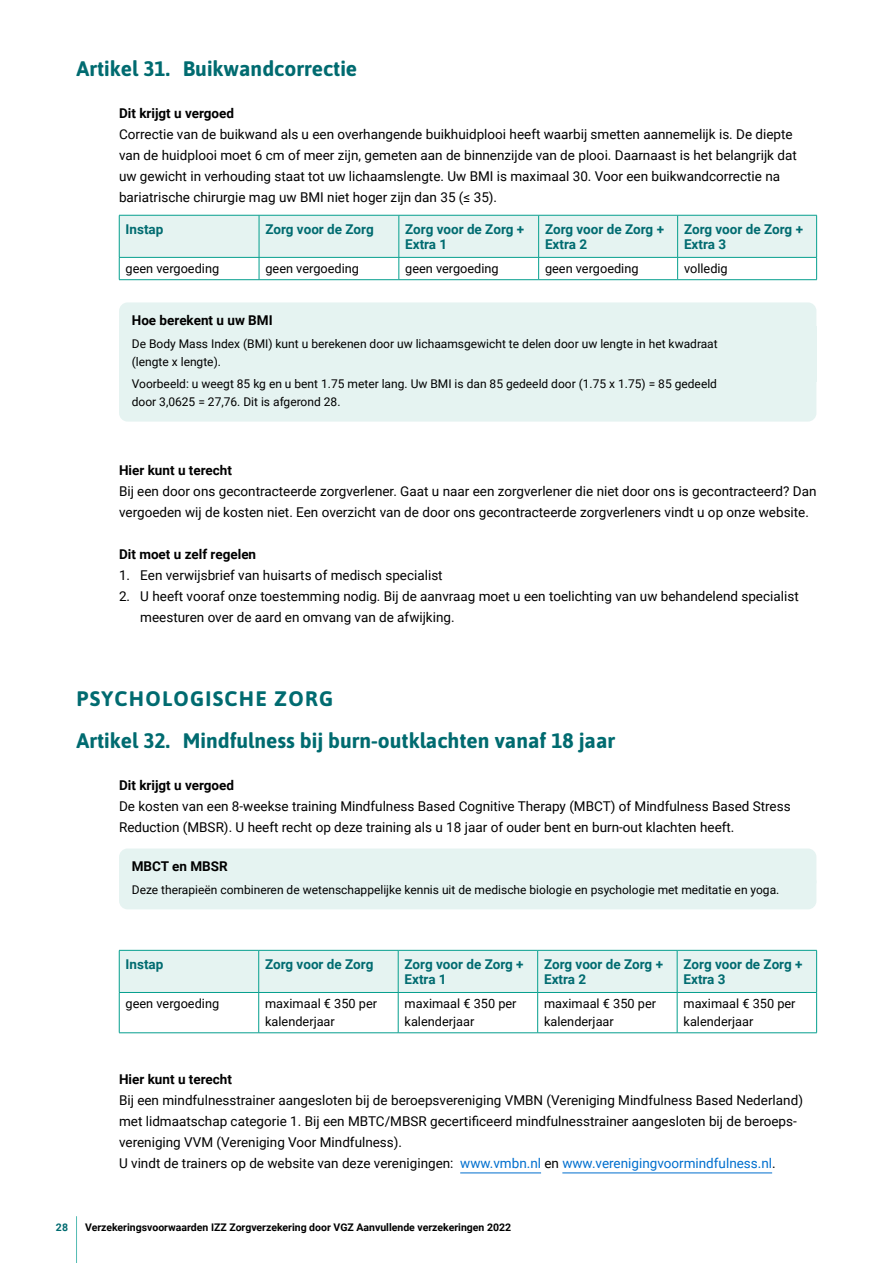
<style>
.page{position:relative;width:893px;height:1263px;background:#fff}
.page>*{position:absolute;margin:0;border:0;box-sizing:border-box;transform-origin:0 0}
.H2_kop_nummer{font:700 21px "Asap";color:#006b70}
.H1_zorgrubriek{font:700 21px "Asap";letter-spacing:.06em;color:#006b70}
._0_plat_inspring_10m{font:13.5px/21px "Roboto";color:#000}
.tabel_kop{font:700 13.5px/15px "Roboto";color:#006b70}
.H4_kop{font:700 13.5px "Roboto";color:#000}
.kader_boven{font:700 13.5px "Roboto";color:#000}
._0_plat_inspring_10m-2{font:700 13.5px "Roboto";color:#000}
.tabel_plat{font:12.75px/18px "Roboto";color:#000}
.kader_onder{font:12px/18px "Roboto";color:#000}
.kader_tussen{font:12px/18px "Roboto";color:#000}
.t1{font:700 10.5px "Roboto";color:#000}
.t2{font:700 10.5px "Roboto";color:#006b70}
.s1{font-family:"Roboto Regular 2"}
.s2{color:#006fce}
</style>
<div class="page">
<hr style="left:76px;top:1216px;width:1px;height:47px;background:#52bbb3">
<div style="left:119px;top:302px;width:697px;height:24px;background:#e5f3f1"></div>
<div style="left:119px;top:326px;width:697px;height:55px;background:#e5f3f1"></div>
<div style="left:119px;top:381px;width:697px;height:41px;background:#e5f3f1"></div>
<div style="left:119px;top:848px;width:697px;height:61px;background:#e5f3f1"></div>
<hr style="left:460px;top:1173px;width:81px;height:1px;background:#006fce">
<hr style="left:562px;top:1173px;width:210px;height:1px;background:#006fce">
<hr style="left:119px;top:279px;width:140px;height:1px;background:#059f8e">
<hr style="left:259px;top:279px;width:140px;height:1px;background:#059f8e">
<hr style="left:399px;top:279px;width:140px;height:1px;background:#059f8e">
<hr style="left:539px;top:279px;width:139px;height:1px;background:#059f8e">
<svg style="left:119px;top:215px;width:698px;height:64px"></svg>
<hr style="left:678px;top:279px;width:139px;height:1px;background:#059f8e">
<div style="left:120px;top:951px;width:696px;height:41px;background:#e5f3f1"></div>
<hr style="left:119px;top:950px;width:140px;height:1px;background:#059f8e">
<hr style="left:119px;top:950px;width:1px;height:42px;background:#059f8e">
<hr style="left:119px;top:992px;width:140px;height:1px;background:#059f8e">
<hr style="left:259px;top:950px;width:139px;height:1px;background:#059f8e">
<hr style="left:258px;top:950px;width:1px;height:42px;background:#059f8e">
<hr style="left:259px;top:992px;width:139px;height:1px;background:#059f8e">
<hr style="left:398px;top:950px;width:140px;height:1px;background:#059f8e">
<hr style="left:398px;top:950px;width:1px;height:42px;background:#059f8e">
<hr style="left:398px;top:992px;width:140px;height:1px;background:#059f8e">
<hr style="left:538px;top:950px;width:139px;height:1px;background:#059f8e">
<hr style="left:537px;top:950px;width:1px;height:42px;background:#059f8e">
<hr style="left:538px;top:992px;width:139px;height:1px;background:#059f8e">
<hr style="left:677px;top:950px;width:140px;height:1px;background:#059f8e">
<hr style="left:677px;top:950px;width:1px;height:42px;background:#059f8e">
<hr style="left:816px;top:950px;width:1px;height:42px;background:#059f8e">
<hr style="left:677px;top:992px;width:140px;height:1px;background:#059f8e">
<hr style="left:119px;top:993px;width:1px;height:39px;background:#059f8e">
<hr style="left:119px;top:1032px;width:140px;height:1px;background:#059f8e">
<hr style="left:258px;top:993px;width:1px;height:39px;background:#059f8e">
<hr style="left:259px;top:1032px;width:139px;height:1px;background:#059f8e">
<hr style="left:398px;top:993px;width:1px;height:39px;background:#059f8e">
<hr style="left:398px;top:1032px;width:140px;height:1px;background:#059f8e">
<hr style="left:537px;top:993px;width:1px;height:39px;background:#059f8e">
<hr style="left:538px;top:1032px;width:139px;height:1px;background:#059f8e">
<hr style="left:677px;top:993px;width:1px;height:39px;background:#059f8e">
<hr style="left:816px;top:993px;width:1px;height:39px;background:#059f8e">
<hr style="left:677px;top:1032px;width:140px;height:1px;background:#059f8e">
<h2 class="H2_kop_nummer" style="left:77px;top:54px;width:282px">Artikel 31. Buikwandcorrectie</h2>
<p class="H4_kop" style="left:119px;top:104px;width:117px">Dit krijgt u vergoed</p>
<p class="_0_plat_inspring_10m" style="left:119px;top:123px;width:679px">Correctie van de buikwand als u een overhangende buikhuidplooi heeft waarbij smetten aannemelijk is. De diepte van de huidplooi moet 6 cm of meer zijn, gemeten aan de binnenzijde van de plooi. Daarnaast is het belangrijk dat uw gewicht in verhouding staat tot uw lichaamslengte. Uw BMI is maximaal 30. Voor een buikwandcorrectie na <span class="s1">bariatrische chirurgie mag uw BMI niet hoger zijn dan 35 (≤ 35).</span></p>
<p class="tabel_kop" style="left:126px;top:221px;width:39px">Instap</p>
<p class="tabel_kop" style="left:265px;top:221px;width:110px">Zorg voor de Zorg</p>
<p class="tabel_kop" style="left:405px;top:221px;width:120px">Zorg voor de Zorg +<br>Extra 1</p>
<p class="tabel_kop" style="left:545px;top:221px;width:120px">Zorg voor de Zorg +<br>Extra 2</p>
<p class="tabel_kop" style="left:684px;top:221px;width:120px">Zorg voor de Zorg +<br>Extra 3</p>
<p class="tabel_plat" style="left:126px;top:259px;width:95px">geen vergoeding</p>
<p class="tabel_plat" style="left:265px;top:259px;width:95px">geen vergoeding</p>
<p class="tabel_plat" style="left:405px;top:259px;width:95px">geen vergoeding</p>
<p class="tabel_plat" style="left:545px;top:259px;width:95px">geen vergoeding</p>
<p class="tabel_plat" style="left:684px;top:259px;width:45px">volledig</p>
<p class="kader_boven" style="left:132px;top:311px;width:142px">Hoe berekent u uw BMI</p>
<p class="kader_tussen" style="left:132px;top:334px;width:587px">De Body Mass Index (BMI) kunt u berekenen door uw lichaamsgewicht te delen door uw lengte in het kwadraat (lengte x lengte).</p>
<p class="kader_onder" style="left:132px;top:374px;width:587px">Voorbeeld: u weegt 85 kg en u bent 1.75 meter lang. Uw BMI is dan 85 gedeeld door (1.75 x 1.75) = 85 gedeeld door 3,0625 = 27,76. Dit is afgerond 28.</p>
<p class="H4_kop" style="left:119px;top:461px;width:114px">Hier kunt u terecht</p>
<p class="_0_plat_inspring_10m" style="left:119px;top:480px;width:699px">Bij een door ons gecontracteerde zorgverlener. Gaat u naar een zorgverlener die niet door ons is gecontracteerd? Dan vergoeden wij de kosten niet. Een overzicht van de door ons gecontracteerde zorgverleners vindt u op onze website.</p>
<p class="H4_kop" style="left:119px;top:545px;width:139px">Dit moet u zelf regelen</p>
<p class="_0_plat_inspring_10m" style="left:119px;top:564px;width:325px">1. Een verwijsbrief van huisarts of medisch specialist</p>
<p class="_0_plat_inspring_10m" style="left:140px;top:585px;width:660px;text-indent:-21px">2. U heeft vooraf onze toestemming nodig. Bij de aanvraag moet u een toelichting van uw behandelend specialist meesturen over de aard en omvang van de afwijking.</p>
<p class="H1_zorgrubriek" style="left:77px;top:684px;width:258px">PSYCHOLOGISCHE ZORG</p>
<h2 class="H2_kop_nummer" style="left:77px;top:726px;width:540px">Artikel 32. Mindfulness bij burn-outklachten vanaf 18 jaar</h2>
<p class="H4_kop" style="left:119px;top:776px;width:117px">Dit krijgt u vergoed</p>
<p class="_0_plat_inspring_10m" style="left:119px;top:795px;width:673px">De kosten van een 8-weekse training Mindfulness Based Cognitive Therapy (MBCT) of Mindfulness Based Stress<br>Reduction (MBSR). U heeft recht op deze training als u 18 jaar of ouder bent en burn-out klachten heeft.</p>
<p class="kader_boven" style="left:132px;top:857px;width:97px">MBCT en MBSR</p>
<p class="kader_onder" style="left:132px;top:880px;width:649px">Deze therapieën combineren de wetenschappelijke kennis uit de medische biologie en psychologie met meditatie en yoga.</p>
<p class="tabel_kop" style="left:126px;top:956px;width:39px">Instap</p>
<p class="tabel_kop" style="left:265px;top:956px;width:110px">Zorg voor de Zorg</p>
<p class="tabel_kop" style="left:405px;top:956px;width:120px">Zorg voor de Zorg +<br>Extra 1</p>
<p class="tabel_kop" style="left:544px;top:956px;width:120px">Zorg voor de Zorg +<br>Extra 2</p>
<p class="tabel_kop" style="left:683px;top:956px;width:120px">Zorg voor de Zorg +<br>Extra 3</p>
<p class="tabel_plat" style="left:126px;top:994px;width:95px">geen vergoeding</p>
<p class="tabel_plat" style="left:265px;top:994px;width:114px">maximaal € 350 per kalenderjaar</p>
<p class="tabel_plat" style="left:405px;top:994px;width:114px">maximaal € 350 per kalenderjaar</p>
<p class="tabel_plat" style="left:544px;top:994px;width:114px">maximaal € 350 per kalenderjaar</p>
<p class="tabel_plat" style="left:683px;top:994px;width:114px">maximaal € 350 per kalenderjaar</p>
<p class="_0_plat_inspring_10m-2" style="left:119px;top:1070px;width:114px">Hier kunt u terecht</p>
<p class="_0_plat_inspring_10m" style="left:119px;top:1089px;width:685px">Bij een mindfulnesstrainer aangesloten bij de beroepsvereniging VMBN (Vereniging Mindfulness Based Nederland) <span class="s1">met lidmaatschap categorie 1. Bij een MBTC/MBSR gecertificeerd mindfulnesstrainer aangesloten bij de beroeps&shy;</span>vereniging VVM (Vereniging Voor Mindfulness).</p>
<p class="_0_plat_inspring_10m" style="left:119px;top:1152px;width:658px">U vindt de trainers op de website van deze verenigingen: <span class="s2">www.vmbn.nl</span> en <span class="s2">www.verenigingvoormindfulness.nl</span>.</p>
<p class="t2" style="left:56px;top:1220px;width:14px">28</p>
<p class="t1" style="left:85px;top:1220px;width:428px">Verzekeringsvoorwaarden IZZ Zorgverzekering door VGZ Aanvullende verzekeringen 2022</p>
</div>
